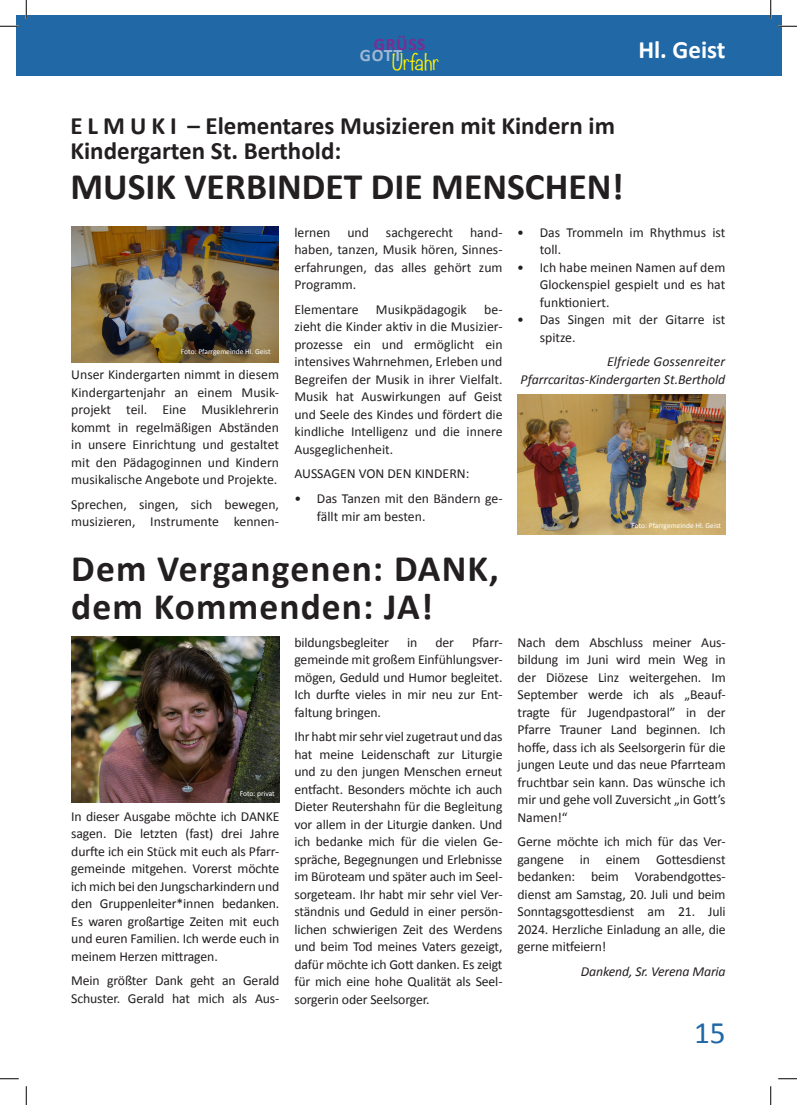
<style>
.page{position:relative;width:797px;height:1105px;background:#fff}
.page>*{position:absolute;margin:0;border:0;box-sizing:border-box;transform-origin:0 0}
.t1{font:700 37.5px "Calibri";letter-spacing:.03em;color:#231f20}
.t2{font:700 37.5px "Calibri";letter-spacing:.01em;color:#231f20}
.t3{font:31.25px "Calibri";color:#2068a6}
.t4{font:700 25px "Calibri";color:#231f20}
.t5{font:700 25px "Calibri";color:#fff}
.t6{font:300 20px "Noteworthy";color:#fff101}
.t7{font:700 17.5px "Calibri";letter-spacing:.04em;color:#792e92}
.t8{font:700 17.5px "Calibri";color:#9fb8d6}
.Text{font:13.75px/17.5px "Calibri";letter-spacing:-.01em;color:#231f20;text-align:justify}
.Autor{font:italic 13.75px "Calibri";letter-spacing:-.005em;color:#231f20}
.Unterüberschrift{font:7.5px "Calibri";color:#fff}
</style>
<div class="page">
<div style="left:16px;top:16px;width:765px;height:60px;background:#2068a6"></div>
<img style="left:71px;top:226px;width:208px;height:137px">
<img style="left:518px;top:395px;width:207px;height:140px">
<img style="left:71px;top:636px;width:208px;height:166px">
<svg style="left:0;top:25px;width:19px;height:2px"></svg>
<svg style="left:778px;top:25px;width:19px;height:2px"></svg>
<svg style="left:0;top:1078px;width:19px;height:1px"></svg>
<svg style="left:778px;top:1078px;width:19px;height:1px"></svg>
<svg style="left:25px;top:0;width:2px;height:19px"></svg>
<svg style="left:25px;top:1086px;width:2px;height:19px"></svg>
<svg style="left:770px;top:0;width:1px;height:19px"></svg>
<svg style="left:770px;top:1086px;width:1px;height:19px"></svg>
<p class="t7" style="left:374px;top:33px;width:53px">GRÜSS</p>
<p class="t8" style="left:360px;top:44px;width:44px">GOTT</p>
<p class="t6" style="left:392px;top:44px;width:49px">Urfahr</p>
<p class="t4" style="left:70px;top:109px;width:546px">E L M U K I – Elementares Musizieren mit Kindern im</p>
<p class="t4" style="left:70px;top:135px;width:272px">Kindergarten St. Berthold:</p>
<p class="t5" style="left:638px;top:34px;width:89px">Hl. Geist</p>
<p class="t2" style="left:70px;top:162px;width:554px">MUSIK VERBINDET DIE MENSCHEN!</p>
<p class="Text" style="left:294px;top:223px;width:210px">lernen und sachgerecht hand&shy;haben, tanzen, Musik hören, Sinnes&shy;erfahrungen, das alles gehört zum Programm.</p>
<p class="Text" style="left:294px;top:301px;width:66px">Elementare</p>
<p class="Text" style="left:376px;top:301px;width:92px">Musikpädagogik</p>
<p class="Text" style="left:539px;top:223px;width:187px;text-indent:-22px">• Das Trommeln im Rhythmus ist toll.</p>
<p class="Text" style="left:539px;top:258px;width:187px;text-indent:-22px">• Ich habe meinen Namen auf dem Glockenspiel gespielt und es hat funktioniert.</p>
<p class="Text" style="left:539px;top:311px;width:187px;text-indent:-22px">• Das Singen mit der Gitarre ist spitze.</p>
<p class="Autor" style="left:607px;top:352px;width:120px">Elfriede Gossenreiter</p>
<p class="Autor" style="left:520px;top:370px;width:206px">Pfarrcaritas-Kindergarten St.Berthold</p>
<p class="Text" style="left:294px;top:301px;width:210px;text-indent:190px">be&shy;zieht die Kinder aktiv in die Musizier&shy;prozesse ein und ermöglicht ein intensives Wahrnehmen, Erleben und Begreifen der Musik in ihrer Vielfalt.<br>Musik hat Auswirkungen auf Geist und Seele des Kindes und fördert die kindliche Intelligenz und die innere Ausgeglichenheit.</p>
<p class="Text" style="left:294px;top:465px;width:176px">AUSSAGEN VON DEN KINDERN:</p>
<p class="Text" style="left:317px;top:490px;width:187px;text-indent:-22px">• Das Tanzen mit den Bändern ge&shy;fällt mir am besten.</p>
<p class="Unterüberschrift" style="left:181px;top:347px;width:91px">Foto: Pfarrgemeinde Hl. Geist</p>
<p class="Text" style="left:71px;top:366px;width:209px">Unser Kindergarten nimmt in diesem Kindergartenjahr an einem Musik&shy;projekt teil. Eine Musiklehrerin kommt in regelmäßigen Abständen in unsere Einrichtung und gestaltet mit den Pädagoginnen und Kindern musikalische Angebote und Projekte.</p>
<p class="Text" style="left:71px;top:495px;width:209px">Sprechen, singen, sich bewegen, musizieren, Instrumente kennen-</p>
<p class="Unterüberschrift" style="left:631px;top:521px;width:91px">Foto: Pfarrgemeinde Hl. Geist</p>
<p class="t1" style="left:71px;top:544px;width:429px">Dem Vergangenen: DANK,</p>
<p class="t1" style="left:71px;top:582px;width:363px">dem Kommenden: JA!</p>
<p class="Unterüberschrift" style="left:240px;top:788px;width:36px">Foto: privat</p>
<p class="Text" style="left:71px;top:807px;width:210px">In dieser Ausgabe möchte ich DANKE sagen. Die letzten (fast) drei Jahre durfte ich ein Stück mit euch als Pfarr&shy;gemeinde mitgehen. Vorerst möchte ich mich bei den Jungscharkindern und den Gruppenleiter*innen bedanken.<br>Es waren großartige Zeiten mit euch und euren Familien. Ich werde euch in meinem Herzen mittragen.</p>
<p class="Text" style="left:71px;top:972px;width:210px">Mein größter Dank geht an Gerald<br>Schuster. Gerald hat mich als Aus-</p>
<p class="Text" style="left:294px;top:633px;width:210px;text-indent:178px">Pfarr&shy;gemeinde mit großem Einfühlungsver&shy;mögen, Geduld und Humor begleitet.<br>Ich durfte vieles in mir neu zur Ent&shy;faltung bringen.</p>
<p class="Text" style="left:294px;top:728px;width:210px">Ihr habt mir sehr viel zugetraut und das hat meine Leidenschaft zur Liturgie und zu den jungen Menschen erneut entfacht. Besonders möchte ich auch Dieter Reutershahn für die Begleitung vor allem in der Liturgie danken. Und ich bedanke mich für die vielen Ge&shy;spräche, Begegnungen und Erlebnisse im Büroteam und später auch im Seel&shy;sorgeteam. Ihr habt mir sehr viel Ver&shy;ständnis und Geduld in einer persön&shy;lichen schwierigen Zeit des Werdens und beim Tod meines Vaters gezeigt, dafür möchte ich Gott danken. Es zeigt für mich eine hohe Qualität als Seel&shy;sorgerin oder Seelsorger.</p>
<p class="Text" style="left:294px;top:633px;width:96px">bildungsbegleiter</p>
<p class="Text" style="left:407px;top:633px;width:12px">in</p>
<p class="Text" style="left:435px;top:633px;width:20px">der</p>
<p class="Text" style="left:517px;top:633px;width:210px">Nach dem Abschluss meiner Aus&shy;bildung im Juni wird mein Weg in der Diözese Linz weitergehen. Im September werde ich als „Beauf&shy;tragte für Jugendpastoral” in der Pfarre Trauner Land beginnen. Ich hoffe, dass ich als Seelsorgerin für die jungen Leute und das neue Pfarrteam fruchtbar sein kann. Das wünsche ich mir und gehe voll Zuversicht „in Gott’s Namen!“</p>
<p class="Text" style="left:517px;top:833px;width:210px">Gerne möchte ich mich für das Ver&shy;gangene in einem Gottesdienst bedanken: beim Vorabendgottes&shy;dienst am Samstag, 20. Juli und beim Sonntagsgottesdienst am 21. Juli 2024. Herzliche Einladung an alle, die gerne mitfeiern!</p>
<p class="Autor" style="left:581px;top:962px;width:146px">Dankend, Sr. Verena Maria</p>
<p class="t3" style="left:694px;top:1013px;width:33px">15</p>
</div>
